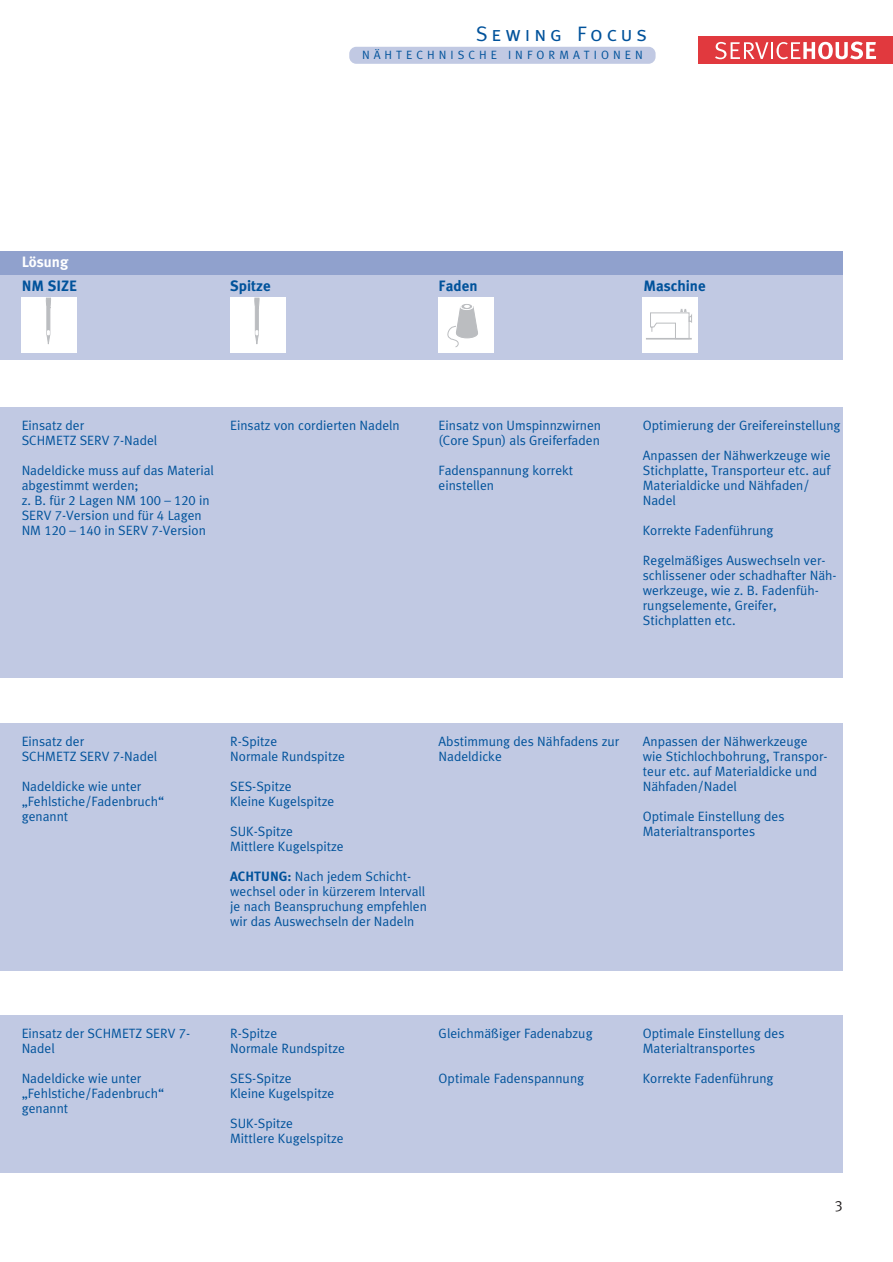
<style>
.page{position:relative;width:893px;height:1262px;background:#fff}
.page>*{position:absolute;margin:0;border:0;box-sizing:border-box;transform-origin:0 0}
.t1{font:21px "Meta Caps";letter-spacing:.185em;color:#00529b}
.t2{font:700 15px "Schmetz";color:#00529b}
.t3{font:700 15px "Schmetz";color:#fff}
.t4{font:15px "Schmetz Normal";color:#231f20}
.t5{font:13.5px/15px "Schmetz Normal";color:#00529b}
.t6{font:12px "Schmetz Normal";letter-spacing:.335em;color:#00529b}
.s1{font-family:"Schmetz";font-weight:700}
</style>
<div class="page">
<div style="left:698px;top:36px;width:194px;height:28px;background:#e1393e"></div>
<svg style="left:715px;top:42px;width:161px;height:17px"></svg>
<div style="left:349px;top:47px;width:306px;height:17px;background:#c1c9e3;border-radius:7px"></div>
<div style="left:0;top:274px;width:842px;height:86px;background:#c1c9e3"></div>
<div style="left:0;top:251px;width:842px;height:23px;background:#90a1cd"></div>
<div style="left:230px;top:297px;width:55px;height:56px;background:#fff"></div>
<svg style="left:254px;top:298px;width:5px;height:46px"></svg>
<div style="left:22px;top:297px;width:55px;height:56px;background:#fff"></div>
<svg style="left:46px;top:298px;width:5px;height:46px"></svg>
<div style="left:438px;top:297px;width:56px;height:56px;background:#fff"></div>
<div style="left:460px;top:304px;width:13px;height:6px;background:#d5d6d8;border:1px solid #fff;border-radius:50%"></div>
<div style="left:462px;top:304px;width:9px;height:5px;background:#bbbdc0;border:1px solid #bbbdc0;border-radius:50%"></div>
<svg style="left:447px;top:305px;width:30px;height:42px"></svg>
<div style="left:642px;top:298px;width:56px;height:55px;background:#fff"></div>
<hr style="left:646px;top:338px;width:45px;height:1px;background:#bbbdc0">
<svg style="left:649px;top:309px;width:43px;height:31px"></svg>
<div style="left:0;top:407px;width:842px;height:270px;background:#c1c9e3"></div>
<div style="left:0;top:723px;width:842px;height:247px;background:#c1c9e3"></div>
<div style="left:0;top:1015px;width:842px;height:157px;background:#c1c9e3"></div>
<h1 class="t1" style="left:476px;top:22px;width:172px">Sewing Focus</h1>
<p class="t3" style="left:22px;top:256px;width:48px">Lösung</p>
<p class="t6" style="left:362px;top:50px;width:282px">NÄHTECHNISCHE INFORMATIONEN</p>
<p class="t2" style="left:22px;top:279px;width:57px">NM SIZE</p>
<p class="t2" style="left:230px;top:279px;width:42px">Spitze</p>
<p class="t2" style="left:438px;top:279px;width:40px">Faden</p>
<p class="t2" style="left:643px;top:279px;width:64px">Maschine</p>
<p class="t5" style="left:22px;top:419px;width:137px">Einsatz der<br>SCHMETZ SERV 7-Nadel</p>
<p class="t5" style="left:22px;top:464px;width:194px">Nadeldicke muss auf das Material abgestimmt werden;<br>z. B. für 2 Lagen NM 100 – 120 in<br>SERV 7-Version und für 4 Lagen<br>NM 120 – 140 in SERV 7-Version</p>
<p class="t5" style="left:230px;top:419px;width:171px">Einsatz von cordierten Nadeln</p>
<p class="t5" style="left:438px;top:419px;width:164px">Einsatz von Umspinnzwirnen (Core Spun) als Greiferfaden</p>
<p class="t5" style="left:438px;top:464px;width:136px">Fadenspannung korrekt einstellen</p>
<p class="t5" style="left:642px;top:419px;width:199px">Optimierung der Greifereinstellung</p>
<p class="t5" style="left:642px;top:449px;width:189px">Anpassen der Nähwerkzeuge wie<br>Stichplatte, Transporteur etc. auf<br>Materialdicke und Nähfaden/<br>Nadel</p>
<p class="t5" style="left:642px;top:524px;width:132px">Korrekte Fadenführung</p>
<p class="t5" style="left:642px;top:554px;width:195px">Regelmäßiges Auswechseln ver&shy;schlissener oder schadhafter Näh&shy;werkzeuge, wie z. B. Fadenfüh&shy;rungselemente, Greifer,<br>Stichplatten etc.</p>
<p class="t5" style="left:22px;top:734px;width:137px">Einsatz der<br>SCHMETZ SERV 7-Nadel</p>
<p class="t5" style="left:22px;top:779px;width:144px">Nadeldicke wie unter „Fehlstiche/Fadenbruch“ genannt</p>
<p class="t5" style="left:230px;top:734px;width:116px">R-Spitze<br>Normale Rundspitze</p>
<p class="t5" style="left:230px;top:779px;width:106px">SES-Spitze<br>Kleine Kugelspitze</p>
<p class="t5" style="left:230px;top:824px;width:115px">SUK-Spitze<br>Mittlere Kugelspitze</p>
<p class="t5" style="left:230px;top:869px;width:198px"><span class="s1">ACHTUNG:</span> Nach jedem Schicht&shy;wechsel oder in kürzerem Intervall je nach Beanspruchung empfehlen wir das Auswechseln der Nadeln</p>
<p class="t5" style="left:438px;top:734px;width:182px">Abstimmung des Nähfadens zur<br>Nadeldicke</p>
<p class="t5" style="left:642px;top:734px;width:186px">Anpassen der Nähwerkzeuge wie Stichlochbohrung, Transpor&shy;teur etc. auf Materialdicke und<br>Nähfaden/Nadel</p>
<p class="t5" style="left:642px;top:809px;width:143px">Optimale Einstellung des<br>Materialtransportes</p>
<p class="t5" style="left:22px;top:1027px;width:170px">Einsatz der SCHMETZ SERV 7-<br>Nadel</p>
<p class="t5" style="left:22px;top:1072px;width:144px">Nadeldicke wie unter „Fehlstiche/Fadenbruch“ genannt</p>
<p class="t5" style="left:230px;top:1027px;width:116px">R-Spitze<br>Normale Rundspitze</p>
<p class="t5" style="left:230px;top:1072px;width:106px">SES-Spitze<br>Kleine Kugelspitze</p>
<p class="t5" style="left:230px;top:1117px;width:115px">SUK-Spitze<br>Mittlere Kugelspitze</p>
<p class="t5" style="left:438px;top:1027px;width:156px">Gleichmäßiger Fadenabzug</p>
<p class="t5" style="left:438px;top:1072px;width:147px">Optimale Fadenspannung</p>
<p class="t5" style="left:642px;top:1027px;width:143px">Optimale Einstellung des<br>Materialtransportes</p>
<p class="t5" style="left:642px;top:1072px;width:132px">Korrekte Fadenführung</p>
<p class="t4" style="left:834px;top:1200px;width:10px">3</p>
</div>
